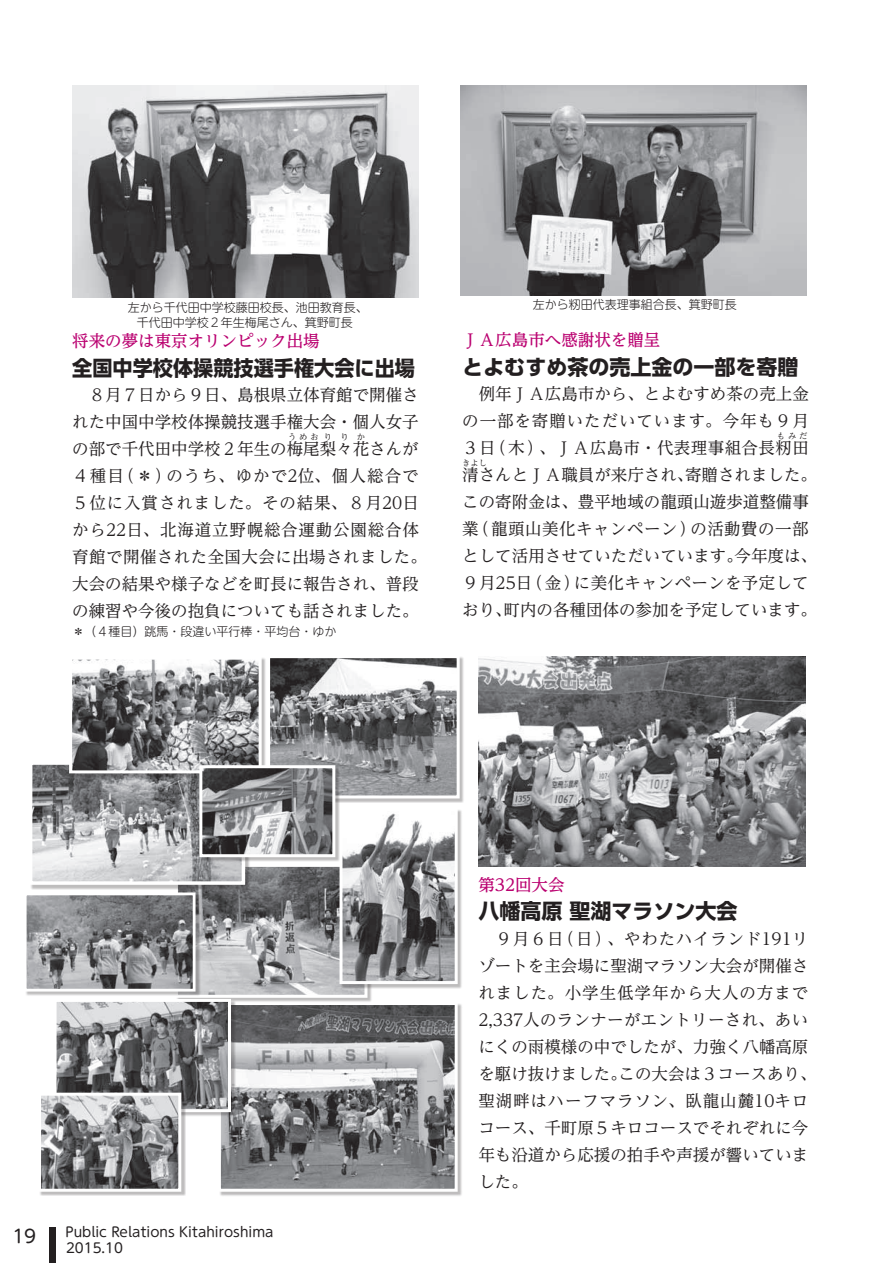
<style>
.page{position:relative;width:893px;height:1263px;background:#fff}
.page>*{position:absolute;margin:0;border:0;box-sizing:border-box;transform-origin:0 0}
.t1{font:700 21px "UD Shin Go Pro";color:#231f20}
.t2{font:700 21px "UD Shin Go Pro";color:#231f20;scale:.96 1}
.t3{font:18px "UD Shin M Go Pro";color:#231f20}
.t4{font:16.5px/27px "UD Reimin Pro";color:#231f20}
.t5{font:16.5px/27px "UD Reimin Pro";letter-spacing:.025em;color:#231f20}
.t6{font:500 16.5px "UD Reimin Pro";color:#ba0170}
.t7{font:16.5px "UD Reimin Pro";letter-spacing:.02em;color:#231f20}
.t8{font:16.5px "UD Reimin Pro";letter-spacing:.03em;color:#231f20}
.t9{font:16.5px "UD Reimin Pro";letter-spacing:.06em;color:#231f20}
.t10{font:16.5px "UD Reimin Pro";letter-spacing:.045em;color:#231f20}
.t11{font:16.5px "UD Reimin Pro";letter-spacing:.065em;color:#231f20}
.t12{font:13.5px "UD Shin M Go Pro";color:#231f20}
.t13{font:300 12px/15px "UD Shin M Go Pro";color:#231f20;text-align:center}
.t14{font:8.25px "UD Reimin Pro";letter-spacing:.34em;color:#231f20}
</style>
<div class="page">
<div style="left:219px;top:1003px;width:243px;height:193px;background:#231f20;opacity:.3"></div>
<img style="left:222px;top:1006px;width:232px;height:182px">
<div style="left:218px;top:1002px;width:240px;height:190px;border:3px solid #fff"></div>
<img style="left:460px;top:85px;width:347px;height:210px">
<img style="left:72px;top:85px;width:347px;height:212px">
<div style="left:176px;top:865px;width:196px;height:137px;background:#231f20;opacity:.3"></div>
<img style="left:179px;top:868px;width:184px;height:126px">
<div style="left:175px;top:864px;width:192px;height:134px;border:3px solid #fff"></div>
<div style="left:268px;top:656px;width:197px;height:147px;background:#231f20;opacity:.3"></div>
<img style="left:271px;top:659px;width:185px;height:135px">
<div style="left:267px;top:655px;width:193px;height:143px;border:3px solid #fff"></div>
<div style="left:340px;top:809px;width:123px;height:180px;background:#231f20;opacity:.3"></div>
<img style="left:343px;top:812px;width:111px;height:168px">
<div style="left:339px;top:808px;width:119px;height:176px;border:3px solid #fff"></div>
<img style="left:478px;top:657px;width:328px;height:209px">
<div style="left:30px;top:762px;width:220px;height:128px;background:#231f20;opacity:.3"></div>
<img style="left:33px;top:765px;width:208px;height:116px">
<div style="left:29px;top:761px;width:216px;height:124px;border:3px solid #fff"></div>
<div style="left:70px;top:658px;width:197px;height:120px;background:#231f20;opacity:.3"></div>
<img style="left:73px;top:661px;width:185px;height:108px">
<div style="left:69px;top:657px;width:193px;height:116px;border:3px solid #fff"></div>
<div style="left:55px;top:1000px;width:181px;height:117px;background:#231f20;opacity:.3"></div>
<img style="left:58px;top:1003px;width:169px;height:105px">
<div style="left:54px;top:999px;width:177px;height:113px;border:3px solid #fff"></div>
<div style="left:200px;top:766px;width:140px;height:96px;background:#231f20;opacity:.3"></div>
<img style="left:203px;top:769px;width:128px;height:84px">
<div style="left:199px;top:765px;width:136px;height:92px;border:3px solid #fff"></div>
<div style="left:25px;top:893px;width:175px;height:104px;background:#231f20;opacity:.3"></div>
<img style="left:28px;top:896px;width:164px;height:91px">
<div style="left:24px;top:892px;width:172px;height:99px;border:3px solid #fff"></div>
<div style="left:39px;top:1094px;width:147px;height:102px;background:#231f20;opacity:.3"></div>
<img style="left:42px;top:1097px;width:135px;height:91px">
<div style="left:38px;top:1093px;width:143px;height:99px;border:3px solid #fff"></div>
<div style="left:50px;top:1227px;width:6px;height:36px;background:#231f20"></div>
<p class="t13" style="left:128px;top:299px;width:241px">左から千代田中学校藤田校長、池田教育長、千代田中学校２年生梅尾さん、箕野町長</p>
<p class="t13" style="left:533px;top:296px;width:205px">左から籾田代表理事組合長、箕野町長</p>
<p class="t6" style="left:462px;top:326px;width:199px">ＪＡ広島市へ感謝状を贈呈</p>
<p class="t1" style="left:462px;top:350px;width:337px">とよむすめ茶の売上金の一部を寄贈</p>
<p class="t5" style="left:462px;top:380px;width:348px;text-align:right">　例年ＪＡ広島市から、とよむすめ茶の売上金の一部を寄贈いただいています。今年も９月（木）、ＪＡ広島市・代表理事組合長籾田</p>
<p class="t6" style="left:72px;top:327px;width:249px">将来の夢は東京オリンピック出場</p>
<p class="t2" style="left:72px;top:351px;width:358px">全国中学校体操競技選手権大会に出場</p>
<p class="t4" style="left:72px;top:381px;width:348px;text-align:justify">　８月７日から９日、島根県立体育館で開催された中国中学校体操競技選手権大会・個人女子の部で千代田中学校２年生の梅尾梨々花さんが</p>
<p class="t14" style="left:777px;top:429px;width:32px">もみだ</p>
<p class="t14" style="left:288px;top:430px;width:32px">うめお</p>
<p class="t14" style="left:324px;top:430px;width:43px">りりか</p>
<p class="t11" style="left:166px;top:462px;width:254px">のうち、ゆかで2位、個人総合で</p>
<p class="t4" style="left:462px;top:434px;width:35px">３日</p>
<p class="t14" style="left:462px;top:456px;width:26px">きよし</p>
<p class="t4" style="left:685px;top:461px;width:133px">寄贈されました。</p>
<p class="t4" style="left:462px;top:488px;width:348px">この寄附金は、豊平地域の龍頭山遊歩道整備事</p>
<p class="t8" style="left:690px;top:515px;width:120px">の活動費の一部</p>
<p class="t4" style="left:462px;top:461px;width:232px">清さんとＪＡ職員が来庁され、</p>
<p class="t4" style="left:118px;top:462px;width:55px">（＊）</p>
<p class="t5" style="left:72px;top:462px;width:356px">４種目<br>５位に入賞されました。その結果、８月20日から22日、北海道立野幌総合運動公園総合体育館で開催された全国大会に出場されました。大会の結果や様子などを町長に報告され、普段の練習や今後の抱負についても話されました。</p>
<p class="t8" style="left:473px;top:515px;width:225px">（龍頭山美化キャンペーン）</p>
<p class="t4" style="left:462px;top:515px;width:18px">業</p>
<p class="t4" style="left:735px;top:542px;width:84px">今年度は、</p>
<p class="t4" style="left:574px;top:542px;width:236px;text-indent:-112px">として活用させていただいています。<br>に美化キャンペーンを予定して</p>
<p class="t4" style="left:526px;top:569px;width:55px">（金）</p>
<p class="t4" style="left:504px;top:569px;width:315px;text-indent:-41px">９月25日<br>町内の各種団体の参加を予定しています。</p>
<p class="t4" style="left:462px;top:596px;width:51px">おり、</p>
<p class="t13" style="left:73px;top:623px;width:265px">＊（４種目）跳馬・段違い平行棒・平均台・ゆか</p>
<p class="t3" style="left:12px;top:1221px;width:25px">19</p>
<p class="t12" style="left:66px;top:1220px;width:209px">Public Relations Kitahiroshima</p>
<p class="t12" style="left:66px;top:1237px;width:59px">2015.10</p>
<p class="t6" style="left:478px;top:871px;width:88px">第32回大会</p>
<p class="t1" style="left:478px;top:894px;width:260px">八幡高原聖湖マラソン大会</p>
<p class="t10" style="left:558px;top:925px;width:252px">（日）、やわたハイランド191リ</p>
<p class="t4" style="left:478px;top:924px;width:87px">　９月６日</p>
<p class="t4" style="left:478px;top:951px;width:332px">ゾートを主会場に聖湖マラソン大会が開催さ</p>
<p class="t9" style="left:478px;top:979px;width:332px">れました。小学生低学年から大人の方まで</p>
<p class="t7" style="left:478px;top:1006px;width:331px">2,337人のランナーがエントリーされ、あい</p>
<p class="t4" style="left:478px;top:1032px;width:332px">にくの雨模様の中でしたが、力強く八幡高原</p>
<p class="t4" style="left:619px;top:1059px;width:200px">この大会は３コースあり、</p>
<p class="t4" style="left:478px;top:1059px;width:332px">を駆け抜けました。<br>聖湖畔はハーフマラソン、臥龍山麓10キロコース、千町原５キロコースでそれぞれに今年も沿道から応援の拍手や声援が響いていました。</p>
</div>
